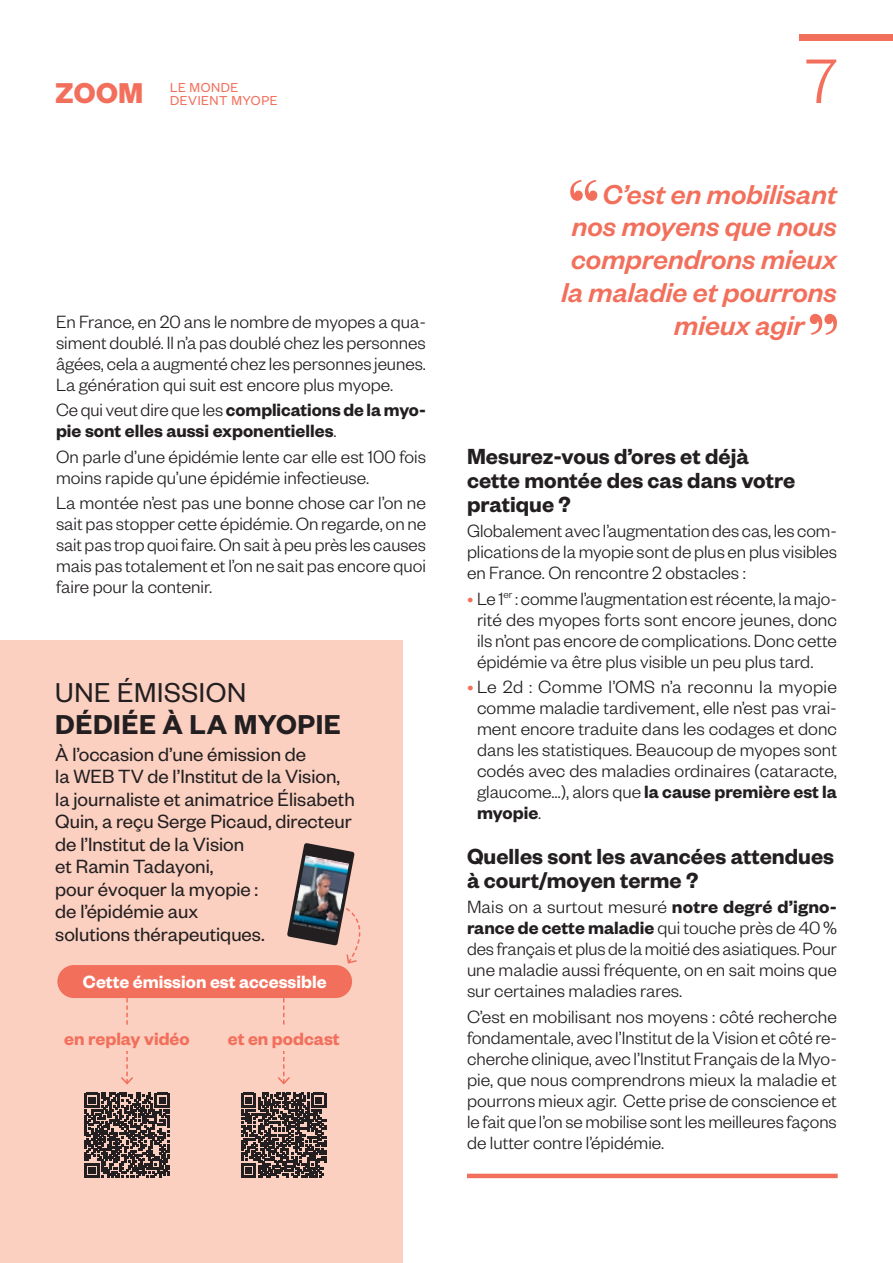
<style>
.page{position:relative;width:893px;height:1263px;background:#fff}
.page>*{position:absolute;margin:0;border:0;box-sizing:border-box;transform-origin:0 0}
.t1{font:300 69px "Founders Grotesk";color:#f26f5b}
.t2{font:italic 500 30px "Founders Grotesk";color:#f26f5b}
.t3{font:600 30px "Founders Grotesk";letter-spacing:.02em;color:#231f20}
.t4{font:30px "Founders Grotesk";letter-spacing:.02em;color:#231f20}
.t5{font:600 24px/24px "Founders Grotesk";color:#231f20}
.t6{font:21px/22.5px "Founders Grotesk";color:#231f20}
.t7{font:300 19.5px/21px "Founders Grotesk";color:#231f20;text-align:justify}
.t8{font:600 19.5px/21px "Founders Grotesk";color:#231f20}
.t9{font:600 19.5px "Founders Grotesk";color:#fff}
.t10{font:600 19.5px "Founders Grotesk";color:#f26f5b}
.t11{font:14.25px/13.5px "Founders Grotesk";letter-spacing:.04em;color:#f26f5b}
.s1{font-weight:700;font-size:31.5px}
.s2{font-weight:300}
.s3{font-weight:400;color:#f26f5b}
.s4{font-weight:600}
</style>
<div class="page">
<div style="left:799px;top:34px;width:94px;height:6px;background:#f26f5b"></div>
<div style="left:0;top:640px;width:403px;height:623px;background:#fbd0c1"></div>
<hr style="left:467px;top:1174px;width:371px;height:4px;background:#f26f5b">
<svg style="left:85px;top:1093px;width:84px;height:84px"></svg>
<svg style="left:241px;top:1093px;width:85px;height:84px"></svg>
<div style="left:57px;top:965px;width:295px;height:33px;background:#f26f5b;border-radius:16px"></div>
<svg style="left:121px;top:998px;width:12px;height:87px"></svg>
<svg style="left:278px;top:998px;width:12px;height:87px"></svg>
<div style="left:63px;top:1026px;width:128px;height:25px;background:#fbd0c1"></div>
<div style="left:220px;top:1026px;width:128px;height:25px;background:#fbd0c1"></div>
<svg style="left:570px;top:180px;width:27px;height:21px"></svg>
<svg style="left:810px;top:314px;width:27px;height:21px"></svg>
<img style="left:287px;top:843px;width:74px;height:121px">
<p class="t11" style="left:170px;top:80px;width:109px;text-indent:-115px"><span class="s1">ZOOM</span> LE MONDE<br>DEVIENT MYOPE</p>
<p class="t7" style="left:56px;top:310px;width:371px">En France, en 20 ans le nombre de myopes a qua&shy;siment doublé. Il n’a pas doublé chez les personnes âgées, cela a augmenté chez les personnes jeunes.<br>La génération qui suit est encore plus myope.</p>
<p class="t8" style="left:56px;top:399px;width:371px"><span class="s2">Ce qui veut dire que les</span> complications de la myo&shy;pie sont elles aussi exponentielles<span class="s2">.</span></p>
<p class="t7" style="left:56px;top:445px;width:371px">On parle d’une épidémie lente car elle est 100 fois moins rapide qu’une épidémie infectieuse.</p>
<p class="t7" style="left:56px;top:491px;width:372px">La montée n’est pas une bonne chose car l’on ne sait pas stopper cette épidémie. On regarde, on ne sait pas trop quoi faire. On sait à peu près les causes mais pas totalement et l’on ne sait pas encore quoi faire pour la contenir.</p>
<h2 class="t4" style="left:55px;top:674px;width:192px">UNE ÉMISSION</h2>
<h2 class="t3" style="left:55px;top:705px;width:287px">DÉDIÉE À LA MYOPIE</h2>
<p class="t6" style="left:55px;top:742px;width:301px">À l’occasion d’une émission de<br>la WEB TV de l’Institut de la Vision, la journaliste et animatrice Élisabeth<br>Quin, a reçu Serge Picaud, directeur de l’Institut de la Vision<br>et Ramin Tadayoni,<br>pour évoquer la myopie :<br>de l’épidémie aux<br>solutions thérapeutiques.</p>
<p class="t9" style="left:83px;top:969px;width:245px">Cette émission est accessible</p>
<p class="t10" style="left:64px;top:1026px;width:127px">en replay vidéo</p>
<p class="t10" style="left:228px;top:1026px;width:113px">et en podcast</p>
<h1 class="t1" style="left:805px;top:39px;width:34px">7</h1>
<h2 class="t2" style="left:602px;top:175px;width:236px">C’est en mobilisant</h2>
<h2 class="t2" style="left:572px;top:208px;width:267px">nos moyens que nous</h2>
<h2 class="t2" style="left:571px;top:241px;width:267px">comprendrons mieux</h2>
<h2 class="t2" style="left:561px;top:274px;width:277px">la maladie et pourrons</h2>
<h2 class="t2" style="left:674px;top:306px;width:131px">mieux agir</h2>
<p class="t5" style="left:467px;top:443px;width:330px">Mesurez-vous d’ores et déjà cette montée des cas dans votre pratique ?</p>
<p class="t7" style="left:467px;top:520px;width:372px">Globalement avec l’augmentation des cas, les com&shy;plications de la myopie sont de plus en plus visibles en France. On rencontre 2 obstacles :</p>
<p class="t7" style="left:477px;top:587px;width:362px;text-indent:-10px"><span class="s3">•</span> Le 1<sup>er</sup> : comme l’augmentation est récente, la majo&shy;rité des myopes forts sont encore jeunes, donc ils n’ont pas encore de complications. Donc cette épidémie va être plus visible un peu plus tard.</p>
<p class="t7" style="left:477px;top:675px;width:362px;text-indent:-10px"><span class="s3">•</span> Le 2d : Comme l’OMS n’a reconnu la myopie comme maladie tardivement, elle n’est pas vrai&shy;ment encore traduite dans les codages et donc dans les statistiques. Beaucoup de myopes sont codés avec des maladies ordinaires (cataracte, glaucome…), alors que <span class="s4">la cause première est la myopie</span>.</p>
<p class="t5" style="left:467px;top:843px;width:369px">Quelles sont les avancées attendues à court/moyen terme ?</p>
<p class="t7" style="left:467px;top:895px;width:371px">Mais on a surtout mesuré <span class="s4">notre degré d’igno&shy;rance de cette maladie</span> qui touche près de 40% des français et plus de la moitié des asiatiques. Pour une maladie aussi fréquente, on en sait moins que sur certaines maladies rares.</p>
<p class="t7" style="left:467px;top:1005px;width:371px">C’est en mobilisant nos moyens : côté recherche fondamentale, avec l’Institut de la Vision et côté re&shy;cherche clinique, avec l’Institut Français de la Myo&shy;pie, que nous comprendrons mieux la maladie et pourrons mieux agir. Cette prise de conscience et le fait que l’on se mobilise sont les meilleures façons de lutter contre l’épidémie.</p>
</div>
